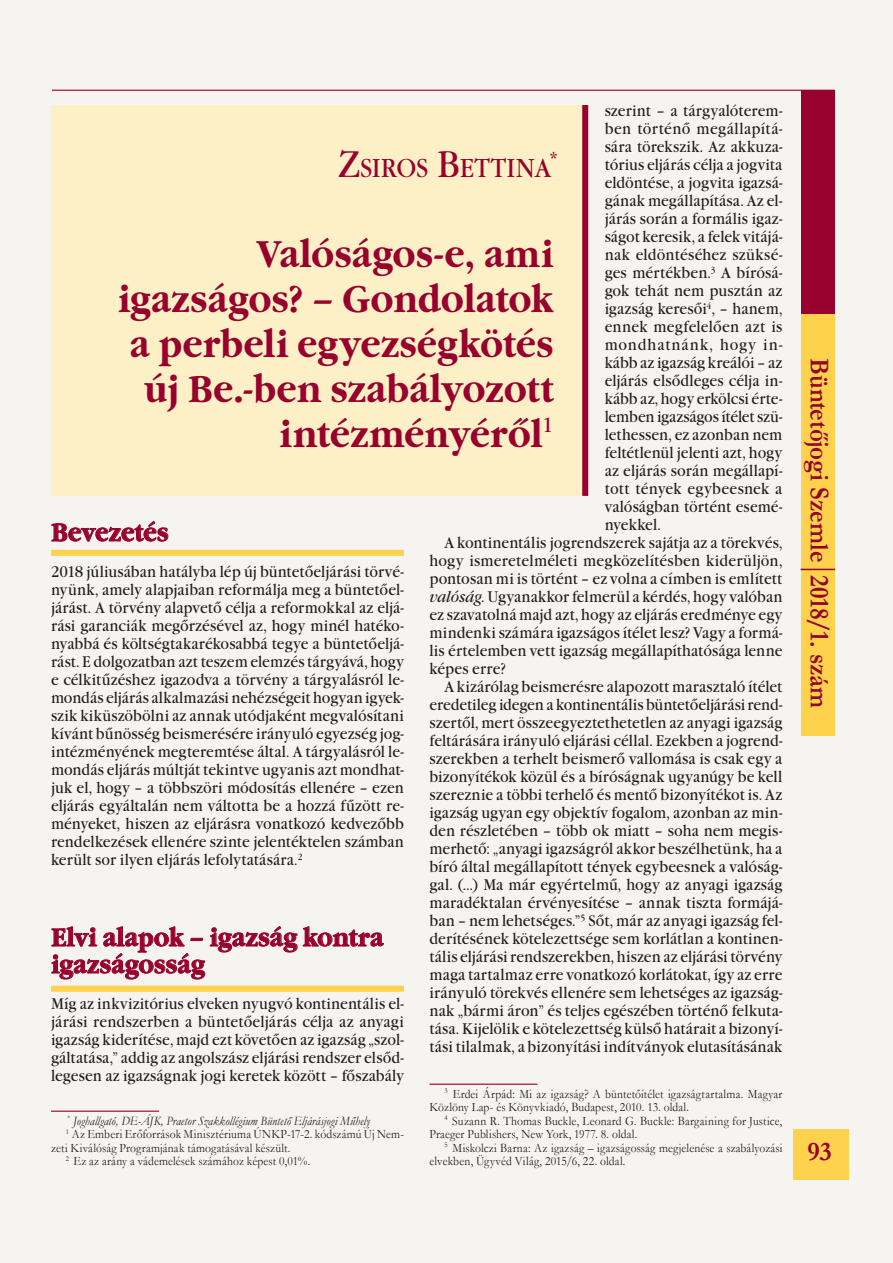
<style>
.page{position:relative;width:893px;height:1263px;background:#f6f4f1}
.page>*{position:absolute;margin:0;border:0;box-sizing:border-box;transform-origin:0 0}
.főcím{font:700 38.55px/45px "Garamond PFL";letter-spacing:-.005em;color:#98012d;text-align:right;scale:.91 1}
.t1{font:700 27.3px "Garamond";letter-spacing:-.005em;color:#98012d;scale:.91 1}
.Név{font:27px "Garamond PFL";letter-spacing:.005em;color:#98012d;scale:.91 1}
.t2{font:700 27px "Garamond";color:#98012d}
.I__cím{font:700 25.65px/27px "Garamond PFL";color:#98012d;scale:.91 1}
.főszöveg{font:16.05px/18px "Garamond PFL";letter-spacing:.005em;color:#231f20;text-align:justify;scale:.91 1}
.tompa_szöveg{font:16.05px/18px "Garamond PFL";letter-spacing:.005em;color:#231f20;text-align:justify;scale:.91 1}
.labjegyzet{font:12.9px/13.5px "Garamond";letter-spacing:.015em;color:#231f20;scale:.91 1}
.labjegyzet-2{font:italic 12.9px "Garamond";letter-spacing:.01em;color:#231f20;scale:.91 1}
.s1{font-style:italic}
.s2{font-size:38.55px}
</style>
<div class="page">
<div style="left:793px;top:1129px;width:56px;height:51px;background:#fed24c"></div>
<hr style="left:52px;top:90px;width:782px;height:1px;background:#98012d">
<div style="left:801px;top:312px;width:34px;height:424px;background:#fed24c"></div>
<div style="left:801px;top:91px;width:34px;height:223px;background:#98012d"></div>
<hr style="left:801px;top:569px;width:34px;height:1px;background:#98012d">
<hr style="left:429px;top:1083px;width:108px;height:2px;background:#98012d">
<div style="left:51px;top:105px;width:537px;height:391px;background:#fef0c6"></div>
<div style="left:582px;top:105px;width:6px;height:391px;background:#98012d"></div>
<svg style="left:51px;top:521px;width:118px;height:21px"></svg>
<svg style="left:51px;top:926px;width:333px;height:54px"></svg>
<hr style="left:51px;top:1110px;width:108px;height:2px;background:#98012d">
<div style="left:51px;top:550px;width:353px;height:6px;background:#fed24c"></div>
<div style="left:51px;top:986px;width:353px;height:6px;background:#fed24c"></div>
<p class="főszöveg" style="left:605px;top:102px;width:197px">szerint – a tárgyalóterem&shy;ben történő megállapítá&shy;sára törekszik. Az akkuza&shy;tórius eljárás célja a jogvita eldöntése, a jogvita igazsá&shy;gának megállapítása. Az el&shy;járás során a formális igaz&shy;ságot keresik, a felek vitájá&shy;nak eldöntéséhez szüksé&shy;ges mértékben.<sup>3</sup> A bírósá&shy;gok tehát nem pusztán az igazság keresői<sup>4</sup>, – hanem, ennek megfelelően azt is mondhatnánk, hogy in&shy;kább az igazság kreálói – az eljárás elsődleges célja in&shy;kább az, hogy erkölcsi érte&shy;lemben igazságos ítélet szü&shy;lethessen, ez azonban nem feltétlenül jelenti azt, hogy az eljárás során megállapí&shy;tott tények egybeesnek a valóságban történt esemé&shy;nyekkel.</p>
<p class="főszöveg" style="left:429px;top:534px;width:389px;text-indent:15px">A kontinentális jogrendszerek sajátja az a törekvés, hogy ismeretelméleti megközelítésben kiderüljön, pontosan mi is történt – ez volna a címben is említett <span class="s1">valóság</span>. Ugyanakkor felmerül a kérdés, hogy valóban ez szavatolná majd azt, hogy az eljárás eredménye egy mindenki számára igazságos ítélet lesz? Vagy a formá&shy;lis értelemben vett igazság megállapíthatósága lenne képes erre?</p>
<p class="főszöveg" style="left:429px;top:678px;width:389px;text-indent:15px">A kizárólag beismerésre alapozott marasztaló ítélet eredetileg idegen a kontinentális büntetőeljárási rend&shy;szertől, mert összeegyeztethetetlen az anyagi igazság feltárására irányuló eljárási céllal. Ezekben a jogrend&shy;szerekben a terhelt beismerő vallomása is csak egy a bizonyítékok közül és a bíróságnak ugyanúgy be kell szereznie a többi terhelő és mentő bizonyítékot is. Az igazság ugyan egy objektív fogalom, azonban az min&shy;den részletében – több ok miatt – soha nem megis&shy;merhető: „anyagi igazságról akkor beszélhetünk, ha a bíró által megállapított tények egybeesnek a valóság&shy;gal. (…) Ma már egyértelmű, hogy az anyagi igazság maradéktalan érvényesítése – annak tiszta formájá&shy;ban – nem lehetséges.”<sup>5</sup> Sőt, már az anyagi igazság fel&shy;derítésének kötelezettsége sem korlátlan a kontinen&shy;tális eljárási rendszerekben, hiszen az eljárási törvény maga tartalmaz erre vonatkozó korlátokat, így az erre irányuló törekvés ellenére sem lehetséges az igazság&shy;nak „bármi áron” és teljes egészében történő felkuta&shy;tása. Kijelölik e kötelezettség külső határait a bizonyí&shy;tási tilalmak, a bizonyítási indítványok elutasításának</p>
<p class="labjegyzet" style="left:429px;top:1086px;width:389px;text-indent:15px"><sup>3</sup> Erdei Árpád: Mi az igazság? A büntetőítélet igazságtartalma. Magyar<br>Közlöny Lap- és Könyvkiadó, Budapest, 2010. 13. oldal.</p>
<p class="labjegyzet" style="left:429px;top:1113px;width:389px;text-indent:15px"><sup>4</sup> Suzann R. Thomas Buckle, Leonard G. Buckle: Bargaining for Justice,<br>Praeger Publishers, New York, 1977. 8. oldal.</p>
<p class="labjegyzet" style="left:429px;top:1140px;width:389px;text-indent:15px"><sup>5</sup> Miskolczi Barna: Az igazság – igazságosság megjelenése a szabályozási elvekben, Ügyvéd Világ, 2015/6, 22. oldal.</p>
<p class="Név" style="left:338px;top:152px;width:243px"><span class="s2">Z</span>SIROS <span class="s2">B</span>ETTINA<sup>*</sup></p>
<p class="főcím" style="left:118px;top:232px;width:480px">Valóságos-e, ami igazságos? – Gondolatok a perbeli egyezségkötés</p>
<p class="főcím" style="left:144px;top:367px;width:451px">új Be.-ben szabályozott intézményéről<sup>1</sup></p>
<p class="I__cím" style="left:51px;top:519px;width:131px">Bevezetés</p>
<p class="tompa_szöveg" style="left:51px;top:563px;width:389px">2018 júliusában hatályba lép új büntetőeljárási törvé&shy;nyünk, amely alapjaiban reformálja meg a büntetőel&shy;járást. A törvény alapvető célja a reformokkal az eljá&shy;rási garanciák megőrzésével az, hogy minél hatéko&shy;nyabbá és költségtakarékosabbá tegye a büntetőeljá&shy;rást. E dolgozatban azt teszem elemzés tárgyává, hogy e célkitűzéshez igazodva a törvény a tárgyalásról le&shy;mondás eljárás alkalmazási nehézségeit hogyan igyek&shy;szik kiküszöbölni az annak utódjaként megvalósítani kívánt bűnösség beismerésére irányuló egyezség jog&shy;intézményének megteremtése által. A tárgyalásról le&shy;mondás eljárás múltját tekintve ugyanis azt mondhat&shy;juk el, hogy – a többszöri módosítás ellenére – ezen eljárás egyáltalán nem váltotta be a hozzá fűzött re&shy;ményeket, hiszen az eljárásra vonatkozó kedvezőbb rendelkezések ellenére szinte jelentéktelen számban került sor ilyen eljárás lefolytatására.<sup>2</sup></p>
<p class="I__cím" style="left:51px;top:924px;width:367px">Elvi alapok – igazság kontra igazságosság</p>
<p class="tompa_szöveg" style="left:51px;top:995px;width:389px">Míg az inkvizitórius elveken nyugvó kontinentális el&shy;járási rendszerben a büntetőeljárás célja az anyagi igazság kiderítése, majd ezt követően az igazság „szol&shy;gáltatása,” addig az angolszász eljárási rendszer elsőd&shy;legesen az igazságnak jogi keretek között – főszabály</p>
<p class="labjegyzet-2" style="left:67px;top:1112px;width:334px"><sup>*</sup> Joghallgató, DE-ÁJK, Praetor Szakkollégium Büntető Eljárásjogi Műhely</p>
<p class="labjegyzet" style="left:51px;top:1127px;width:389px;text-indent:15px"><sup>1</sup> Az Emberi Erőforrások Minisztériuma ÚNKP-17-2. kódszámú Új Nem&shy;zeti Kiválóság Programjának támogatásával készült.</p>
<p class="labjegyzet" style="left:66px;top:1154px;width:270px"><sup>2</sup> Ez az arány a vádemelések számához képest 0,01%.</p>
<h2 class="t1" style="left:838px;top:358px;width:386px;rotate:90deg">Büntetőjogi Szemle 2018/1. szám</h2>
<h3 class="t2" style="left:807px;top:1133px;width:26px">93</h3>
</div>
